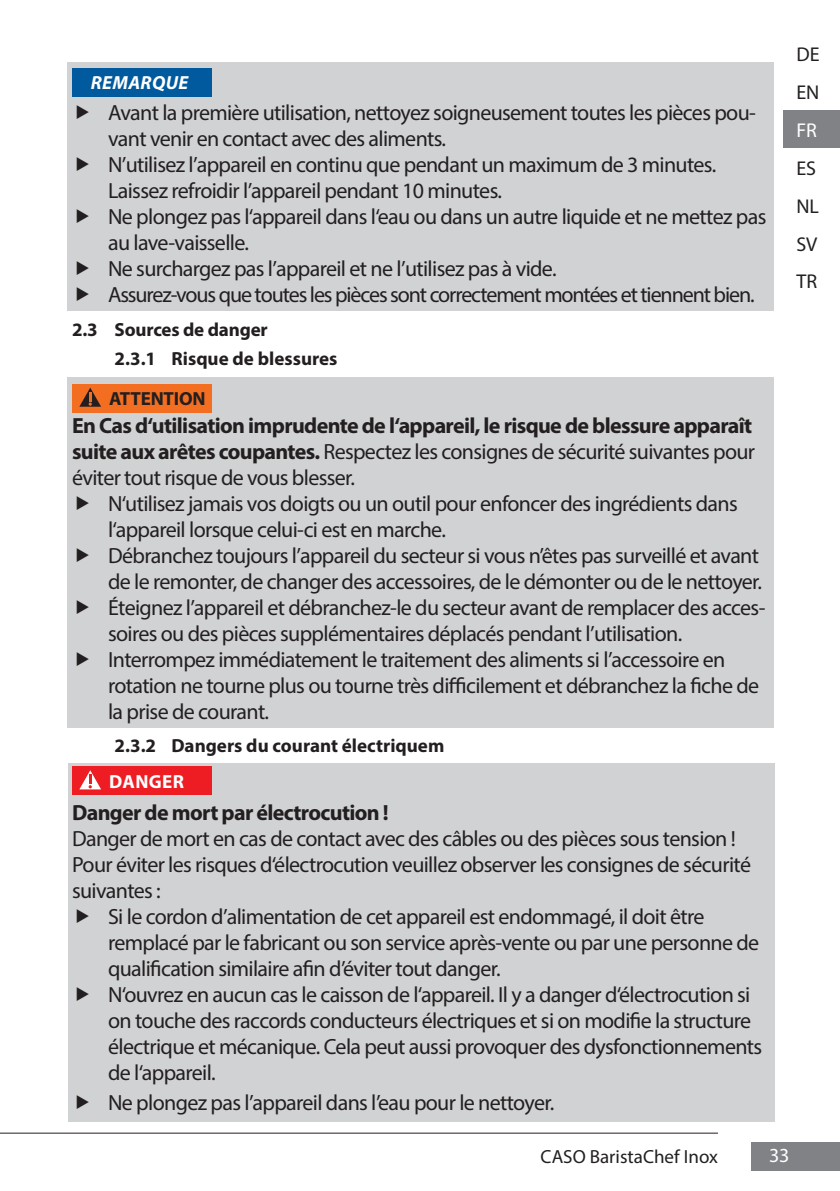
<style>
.page{position:relative;width:840px;height:1191px;background:#fff}
.page>*{position:absolute;margin:0;border:0;box-sizing:border-box;transform-origin:0 0}
.t1{font:22px/26px "Myriad Pro";letter-spacing:-.03em;color:#231f20}
.t2{font:700 22px/26px "Myriad Pro";letter-spacing:-.03em;color:#231f20}
.t3{font:20px/38px "Myriad Pro";color:#231f20}
.t4{font:20px "Myriad Pro";color:#fff}
.t5{font:700 19px/28.6px "Myriad Pro";color:#231f20}
.t6{font:19px "Myriad Pro";color:#231f20}
.t7{font:italic 700 19px "Myriad Pro";letter-spacing:.02em;color:#fff}
.t8{font:700 19px "Myriad Pro";letter-spacing:.02em;color:#fff}
.s1{font-weight:400}
</style>
<div class="page">
<div style="left:750px;top:1141px;width:89px;height:29px;background:#808285"></div>
<hr style="left:0;top:1132px;width:717px;height:1px;background:#231f20">
<div style="left:782px;top:110px;width:57px;height:38px;background:#808285"></div>
<div style="left:67px;top:63px;width:705px;height:248px;background:#d1d2d4"></div>
<div style="left:72px;top:68px;width:139px;height:28px;background:#015a9d"></div>
<div style="left:67px;top:377px;width:705px;height:350px;background:#d1d2d4"></div>
<div style="left:72px;top:384px;width:139px;height:28px;background:#f36e21"></div>
<svg style="left:79px;top:387px;width:22px;height:20px"></svg>
<div style="left:68px;top:763px;width:705px;height:358px;background:#d1d2d4"></div>
<div style="left:72px;top:767px;width:139px;height:28px;background:#ee1d23"></div>
<svg style="left:79px;top:770px;width:22px;height:19px"></svg>
<p class="t7" style="left:91px;top:70px;width:99px">REMARQUE</p>
<p class="t1" style="left:108px;top:99px;width:659px">Avant la première utilisation, nettoyez soigneusement toutes les pièces pou&shy;vant venir en contact avec des aliments.<br>N’utilisez l’appareil en continu que pendant un maximum de 3 minutes.<br>Laissez refroidir l’appareil pendant 10 minutes.<br>Ne plongez pas l‘appareil dans l‘eau ou dans un autre liquide et ne mettez pas au lave-vaisselle.<br>Ne surchargez pas l’appareil et ne l’utilisez pas à vide.<br>Assurez-vous que toutes les pièces sont correctement montées et tiennent bien.</p>
<p class="t5" style="left:115px;top:315px;width:224px;text-indent:-43px">2.3 Sources de danger<br>2.3.1 Risque de blessures</p>
<p class="t5" style="left:109px;top:384px;width:98px">ATTENTION</p>
<p class="t2" style="left:72px;top:412px;width:684px">En Cas d‘utilisation imprudente de l‘appareil, le risque de blessure apparaît suite aux arêtes coupantes. <span class="s1">Respectez les consignes de sécurité suivantes pour éviter tout risque de vous blesser.</span></p>
<p class="t1" style="left:108px;top:490px;width:658px">N‘utilisez jamais vos doigts ou un outil pour enfoncer des ingrédients dans l‘appareil lorsque celui-ci est en marche.<br>Débranchez toujours l’appareil du secteur si vous n’êtes pas surveillé et avant de le remonter, de changer des accessoires, de le démonter ou de le nettoyer.<br>Éteignez l’appareil et débranchez-le du secteur avant de remplacer des acces&shy;soires ou des pièces supplémentaires déplacés pendant l’utilisation.<br>Interrompez immédiatement le traitement des aliments si l’accessoire en rotation ne tourne plus ou tourne très difficilement et débranchez la fiche de la prise de courant.</p>
<p class="t5" style="left:115px;top:730px;width:331px">2.3.2 Dangers du courant électriquem</p>
<p class="t8" style="left:109px;top:769px;width:76px">DANGER</p>
<p class="t2" style="left:72px;top:798px;width:318px">Danger de mort par électrocution !</p>
<p class="t1" style="left:72px;top:825px;width:665px">Danger de mort en cas de contact avec des câbles ou des pièces sous tension !</p>
<p class="t1" style="left:72px;top:851px;width:680px">Pour éviter les risques d‘électrocution veuillez observer les consignes de sécurité</p>
<p class="t1" style="left:72px;top:877px;width:90px">suivantes :</p>
<p class="t1" style="left:108px;top:903px;width:597px">Si le cordon d’alimentation de cet appareil est endommagé, il doit être</p>
<p class="t1" style="left:108px;top:929px;width:652px">remplacé par le fabricant ou son service après-vente ou par une personne de</p>
<p class="t1" style="left:108px;top:955px;width:394px">qualification similaire afin d’éviter tout danger.</p>
<p class="t1" style="left:108px;top:981px;width:643px">N‘ouvrez en aucun cas le caisson de l‘appareil. Il y a danger d‘électrocution si</p>
<p class="t1" style="left:108px;top:1007px;width:644px">on touche des raccords conducteurs électriques et si on modifie la structure</p>
<p class="t1" style="left:108px;top:1033px;width:655px">électrique et mécanique. Cela peut aussi provoquer des dysfonctionnements</p>
<p class="t1" style="left:108px;top:1059px;width:109px">de l‘appareil.</p>
<p class="t1" style="left:108px;top:1089px;width:447px">Ne plongez pas l’appareil dans l’eau pour le nettoyer.</p>
<p class="t3" style="left:796px;top:34px;width:25px">DE<br>EN</p>
<p class="t4" style="left:796px;top:117px;width:22px">FR</p>
<p class="t3" style="left:796px;top:148px;width:21px">ES</p>
<p class="t3" style="left:796px;top:186px;width:24px">NL</p>
<p class="t3" style="left:796px;top:224px;width:23px">SV<br>TR</p>
<p class="t6" style="left:540px;top:1144px;width:179px">CASO BaristaChef Inox</p>
<p class="t4" style="left:768px;top:1142px;width:22px">33</p>
</div>
